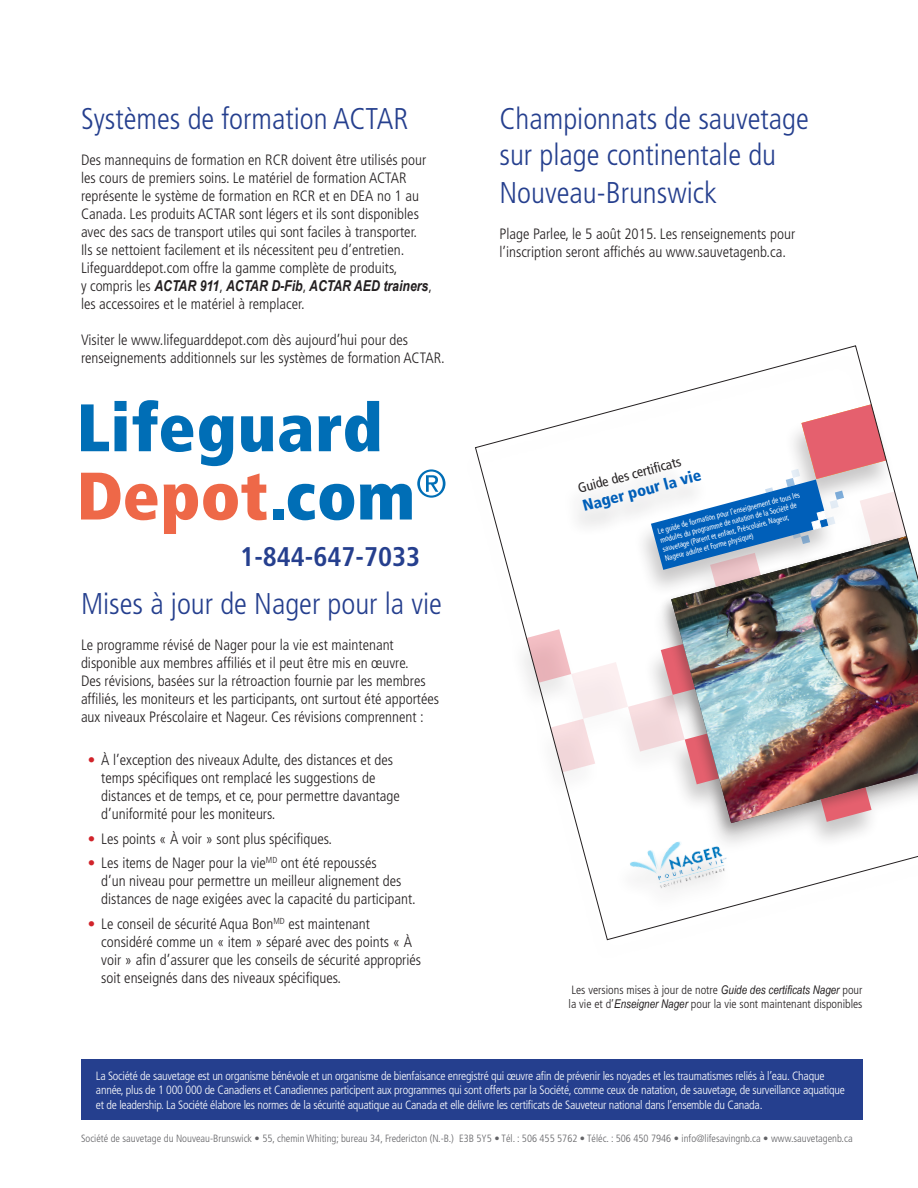
<style>
.page{position:relative;width:918px;height:1188px;background:#fff}
.page>*{position:absolute;margin:0;border:0;box-sizing:border-box;transform-origin:0 0}
.body{font:300 condensed 30px/36.6px "Frutiger";color:#253f8e}
.body-2{font:700 condensed 27px "Frutiger";color:#253f8e}
.t1{font:900 condensed 15.75px "Frutiger";color:#005fb9}
.body-3{font:300 condensed 15px/18px "Frutiger";color:#231f20}
.t2{font:condensed 13.8px "Frutiger";color:#231f20}
.body-4{font:300 condensed 12px/14.4px "Frutiger";letter-spacing:-.02em;color:#fff}
.body-5{font:300 condensed 12px/14.4px "Frutiger";color:#231f20}
.t3{font:300 condensed 10.5px "Frutiger";color:#636366}
.t4{font:condensed 7.95px/9.3px "Frutiger";color:#fff;scale:.9 1}
.s1{font-family:"Arial Narrow";font-weight:700;font-style:italic;font-stretch:normal}
.s2{color:#d1232a}
.s3{font-family:"Arial Narrow";font-weight:400;font-style:italic;font-stretch:normal}
</style>
<div class="page">
<div style="left:81px;top:1059px;width:781px;height:61px;background:#253f8e"></div>
<svg style="left:81px;top:404px;width:28px;height:47px"></svg>
<svg style="left:115px;top:401px;width:12px;height:50px"></svg>
<svg style="left:133px;top:400px;width:60px;height:52px"></svg>
<svg style="left:199px;top:415px;width:35px;height:51px"></svg>
<svg style="left:241px;top:416px;width:32px;height:36px"></svg>
<svg style="left:279px;top:415px;width:32px;height:37px"></svg>
<svg style="left:318px;top:401px;width:61px;height:51px"></svg>
<svg style="left:81px;top:473px;width:76px;height:47px"></svg>
<svg style="left:164px;top:473px;width:103px;height:61px"></svg>
<div style="left:273px;top:509px;width:11px;height:11px;background:#006eb6"></div>
<svg style="left:288px;top:484px;width:66px;height:36px"></svg>
<svg style="left:360px;top:469px;width:86px;height:51px"></svg>
<img style="left:475px;top:345px;width:443px;height:595px">
<p class="body" style="left:81px;top:101px;width:329px">Systèmes de formation ACTAR</p>
<p class="body-3" style="left:81px;top:151px;width:353px">Des mannequins de formation en RCR doivent être utilisés pour les cours de premiers soins. Le matériel de formation ACTAR représente le système de formation en RCR et en DEA no 1 au Canada. Les produits ACTAR sont légers et ils sont disponibles avec des sacs de transport utiles qui sont faciles à transporter.<br>Ils se nettoient facilement et ils nécessitent peu d’entretien.<br>Lifeguarddepot.com offre la gamme complète de produits,<br>y compris les <span class="s1">ACTAR 911</span>, <span class="s1">ACTAR D-Fib</span>, <span class="s1">ACTAR AED trainers</span>, les accessoires et le matériel à remplacer.</p>
<p class="body-3" style="left:81px;top:331px;width:365px">Visiter le www.lifeguarddepot.com dès aujourd’hui pour des renseignements additionnels sur les systèmes de formation ACTAR.</p>
<p class="body-2" style="left:240px;top:541px;width:181px">1-844-647-7033</p>
<p class="body" style="left:81px;top:586px;width:363px">Mises à jour de Nager pour la vie</p>
<p class="body-3" style="left:81px;top:636px;width:360px">Le programme révisé de Nager pour la vie est maintenant disponible aux membres affiliés et il peut être mis en œuvre.<br>Des révisions, basées sur la rétroaction fournie par les membres affiliés, les moniteurs et les participants, ont surtout été apportées aux niveaux Préscolaire et Nageur. Ces révisions comprennent :</p>
<p class="body-3" style="left:101px;top:751px;width:300px;text-indent:-14px"><span class="s2">•</span> À l’exception des niveaux Adulte, des distances et des temps spécifiques ont remplacé les suggestions de distances et de temps, et ce, pour permettre davantage d’uniformité pour les moniteurs.</p>
<p class="body-3" style="left:88px;top:830px;width:246px"><span class="s2">•</span> Les points « À voir » sont plus spécifiques.</p>
<p class="body-3" style="left:101px;top:854px;width:316px;text-indent:-14px"><span class="s2">•</span> Les items de Nager pour la vie<sup>MD</sup> ont été repoussés<br>d’un niveau pour permettre un meilleur alignement des distances de nage exigées avec la capacité du participant.</p>
<p class="body-3" style="left:101px;top:915px;width:321px;text-indent:-14px"><span class="s2">•</span> Le conseil de sécurité Aqua Bon<sup>MD</sup> est maintenant considéré comme un « item » séparé avec des points « À voir » afin d’assurer que les conseils de sécurité appropriés soit enseignés dans des niveaux spécifiques.</p>
<p class="body" style="left:500px;top:101px;width:311px">Championnats de sauvetage sur plage continentale du<br>Nouveau-Brunswick</p>
<p class="body-3" style="left:500px;top:225px;width:297px">Plage Parlee, le 5 août 2015. Les renseignements pour l’inscription seront affichés au www.sauvetagenb.ca.</p>
<p class="t2" style="left:576px;top:481px;width:107px;rotate:-15deg">Guide des certifi cats</p>
<p class="t1" style="left:581px;top:497px;width:123px;rotate:-15deg">Nager pour la vie</p>
<p class="t4" style="left:657px;top:527px;width:164px;rotate:-15deg">Le guide de formation pour l’enseignement de tous les modules du programme de natation de la Société de sauvetage (Parent et enfant, Préscolaire, Nageur, Nageur adulte et Forme physique)</p>
<p class="body-5" style="left:569px;top:983px;width:295px">Les versions mises à jour de notre <span class="s3">Guide des certificats Nager</span> pour la vie et d’<span class="s3">Enseigner Nager</span> pour la vie sont maintenant disponibles</p>
<p class="body-4" style="left:96px;top:1069px;width:750px">La Société de sauvetage est un organisme bénévole et un organisme de bienfaisance enregistré qui œuvre afin de prévenir les noyades et les traumatismes reliés à l’eau. Chaque année, plus de 1 000 000 de Canadiens et Canadiennes participent aux programmes qui sont offerts par la Société, comme ceux de natation, de sauvetage, de surveillance aquatique et de leadership. La Société élabore les normes de la sécurité aquatique au Canada et elle délivre les certificats de Sauveteur national dans l’ensemble du Canada.</p>
<p class="t3" style="left:81px;top:1132px;width:773px">Société de sauvetage du Nouveau-Brunswick • 55, chemin Whiting; bureau 34, Fredericton (N.-B.) E3B 5Y5 • Tél. : 506 455 5762 • Téléc. : 506 450 7946 • info@lifesavingnb.ca • www.sauvetagenb.ca</p>
</div>
